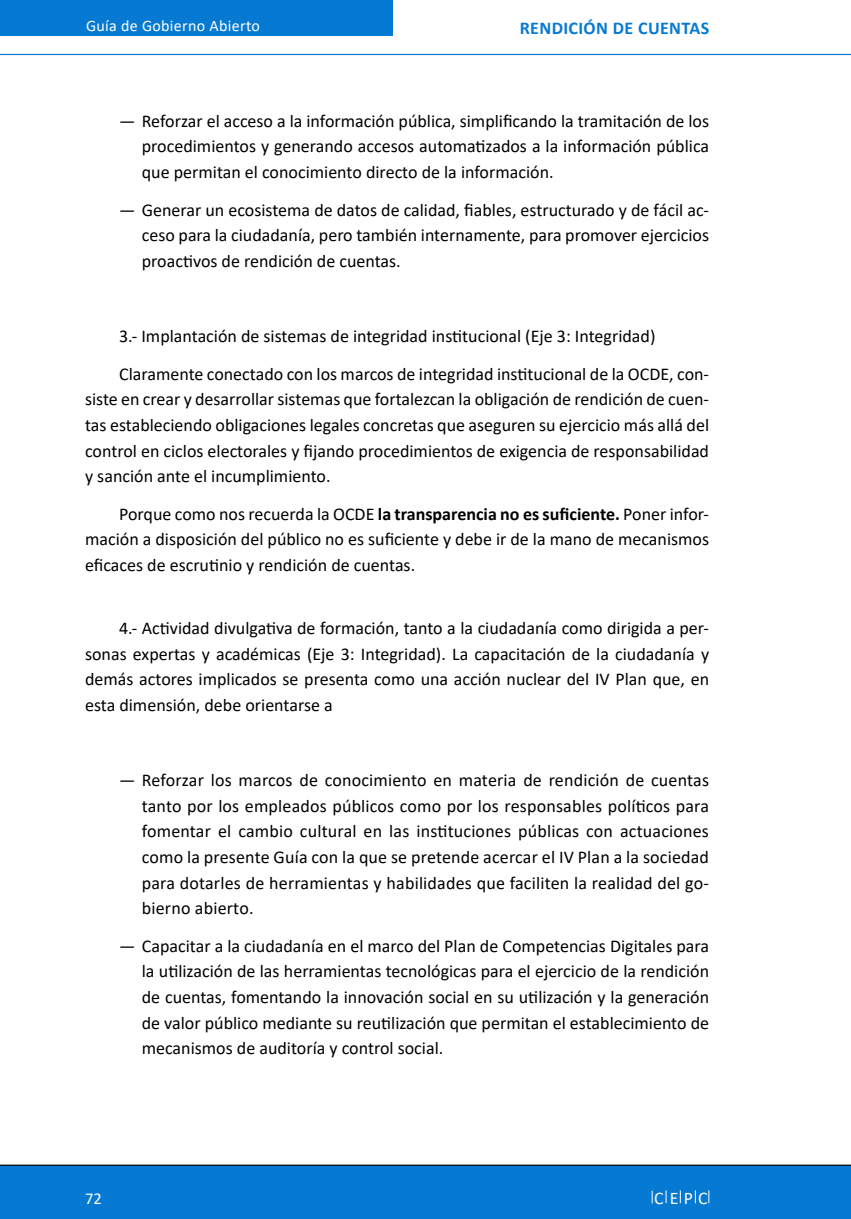
<style>
.page{position:relative;width:851px;height:1219px;background:#fff}
.page>*{position:absolute;margin:0;border:0;box-sizing:border-box;transform-origin:0 0}
.t1{font:18px/25.6px "Calibri";color:#000;text-align:justify}
.t2{font:700 18px "Calibri";letter-spacing:.02em;color:#0679d2}
.t3{font:17.8px "Calibri";color:#fff}
.t4{font:16.6px "Calibri";color:#fff}
.t5{font:16px "Calibri";letter-spacing:.02em;color:#fff}
.s1{font-weight:700}
</style>
<div class="page">
<div style="left:0;top:0;width:393px;height:35px;background:#0679d2"></div>
<div style="left:0;top:1165px;width:850px;height:54px;background:#0679d2"></div>
<svg style="left:665px;top:1190px;width:1px;height:13px"></svg>
<svg style="left:651px;top:1191px;width:1px;height:12px"></svg>
<svg style="left:708px;top:1190px;width:1px;height:13px"></svg>
<svg style="left:679px;top:1190px;width:1px;height:13px"></svg>
<svg style="left:695px;top:1190px;width:1px;height:13px"></svg>
<hr style="left:0;top:54px;width:850px;height:1px;background:#0679d2">
<p class="t5" style="left:86px;top:15px;width:175px">Guía de Gobierno Abierto</p>
<p class="t2" style="left:519px;top:17px;width:191px">RENDICIÓN DE CUENTAS</p>
<p class="t1" style="left:142px;top:108px;width:568px;text-indent:-23px">— Reforzar el acceso a la información pública, simplificando la tramitación de los procedimientos y generando accesos automatizados a la información pública que permitan el conocimiento directo de la información.</p>
<p class="t1" style="left:142px;top:196px;width:568px;text-indent:-23px">— Generar un ecosistema de datos de calidad, fiables, estructurado y de fácil ac&shy;ceso para la ciudadanía, pero también internamente, para promover ejercicios proactivos de rendición de cuentas.</p>
<p class="t1" style="left:119px;top:323px;width:537px">3.- Implantación de sistemas de integridad institucional (Eje 3: Integridad)</p>
<p class="t1" style="left:85px;top:360px;width:625px;text-indent:34px">Claramente conectado con los marcos de integridad institucional de la OCDE, con&shy;siste en crear y desarrollar sistemas que fortalezcan la obligación de rendición de cuen&shy;tas estableciendo obligaciones legales concretas que aseguren su ejercicio más allá del control en ciclos electorales y fijando procedimientos de exigencia de responsabilidad y sanción ante el incumplimiento.</p>
<p class="t1" style="left:85px;top:500px;width:625px;text-indent:34px">Porque como nos recuerda la OCDE <span class="s1">la transparencia no es suficiente.</span> Poner infor&shy;mación a disposición del público no es suficiente y debe ir de la mano de mecanismos eficaces de escrutinio y rendición de cuentas.</p>
<p class="t1" style="left:85px;top:615px;width:625px;text-indent:34px">4.- Actividad divulgativa de formación, tanto a la ciudadanía como dirigida a per&shy;sonas expertas y académicas (Eje 3: Integridad). La capacitación de la ciudadanía y demás actores implicados se presenta como una acción nuclear del IV Plan que, en esta dimensión, debe orientarse a</p>
<p class="t1" style="left:142px;top:767px;width:568px;text-indent:-23px">— Reforzar los marcos de conocimiento en materia de rendición de cuentas tanto por los empleados públicos como por los responsables políticos para fomentar el cambio cultural en las instituciones públicas con actuaciones como la presente Guía con la que se pretende acercar el IV Plan a la sociedad para dotarles de herramientas y habilidades que faciliten la realidad del go&shy;bierno abierto.</p>
<p class="t1" style="left:142px;top:932px;width:568px;text-indent:-23px">— Capacitar a la ciudadanía en el marco del Plan de Competencias Digitales para la utilización de las herramientas tecnológicas para el ejercicio de la rendición de cuentas, fomentando la innovación social en su utilización y la generación de valor público mediante su reutilización que permitan el establecimiento de mecanismos de auditoría y control social.</p>
<p class="t4" style="left:85px;top:1186px;width:18px">72</p>
<p class="t3" style="left:654px;top:1185px;width:55px">CE PC</p>
</div>
